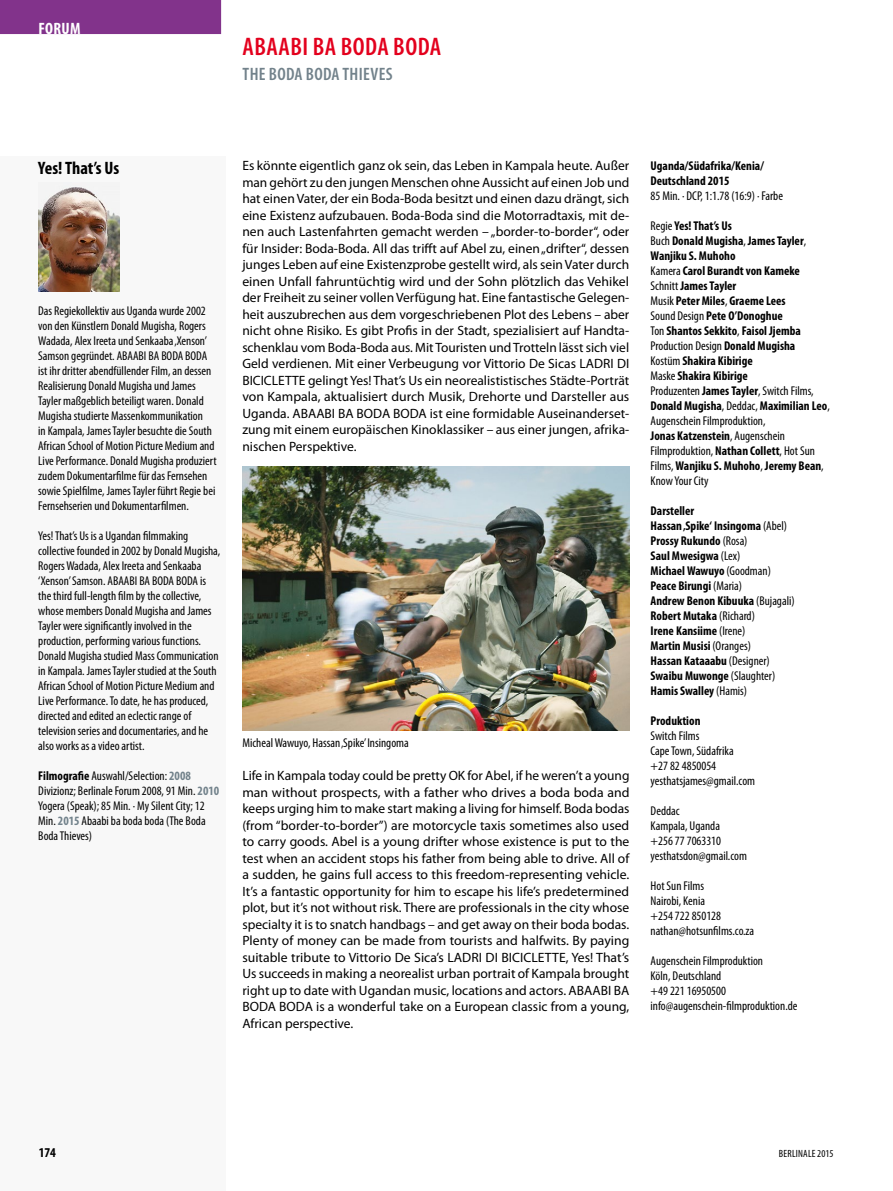
<style>
.page{position:relative;width:893px;height:1191px;background:#fff}
.page>*{position:absolute;margin:0;border:0;box-sizing:border-box;transform-origin:0 0}
.t1{font:600 condensed 25.5px "Myriad Pro";letter-spacing:.02em;color:#e3001d}
.t2{font:600 condensed 18px "Myriad Pro";letter-spacing:.02em;color:#72828b}
.t3{font:700 condensed 18px "Myriad Pro";letter-spacing:-.005em;color:#000}
.t4{font:700 condensed 16.5px "Myriad Pro";letter-spacing:.02em;color:#fff}
.t5{font:13.5px/16.5px "Myriad Pro";color:#000;text-align:justify}
.t6{font:700 condensed 13.5px "Myriad Pro";color:#000}
.t7{font:condensed 12.75px/15px "Myriad Pro";color:#000}
.t8{font:700 condensed 12.75px/15px "Myriad Pro";color:#000}
.t9{font:condensed 10.5px "Myriad Pro";letter-spacing:.02em;color:#000}
.s1{font-weight:700}
.s2{font-weight:700;color:#72828b}
.s3{font-weight:400}
</style>
<div class="page">
<div style="left:0;top:156px;width:225px;height:1035px;background:#f8f8f8"></div>
<img style="left:242px;top:467px;width:387px;height:263px">
<img style="left:38px;top:187px;width:81px;height:104px">
<div style="left:0;top:0;width:221px;height:34px;background:#82338b"></div>
<p class="t4" style="left:38px;top:18px;width:44px">FORUM</p>
<h1 class="t1" style="left:243px;top:31px;width:200px">ABAABI BA BODA BODA</h1>
<h2 class="t2" style="left:243px;top:63px;width:152px">THE BODA BODA THIEVES</h2>
<h2 class="t3" style="left:38px;top:157px;width:82px">Yes! That’s Us</h2>
<p class="t7" style="left:38px;top:303px;width:180px">Das Regiekollektiv aus Uganda wurde 2002 von den Künstlern Donald Mugisha, Rogers Wadada, Alex Ireeta und Senkaaba ‚Xenson’ Samson gegründet. ABAABI BA BODA BODA ist ihr dritter abendfüllender Film, an dessen Realisierung Donald Mugisha und James Tayler maßgeblich beteiligt waren. Donald Mugisha studierte Massenkommunikation<br>in Kampala, James Tayler besuchte die South African School of Motion Picture Medium and Live Performance. Donald Mugisha produziert zudem Dokumentarfilme für das Fernsehen sowie Spielfilme, James Tayler führt Regie bei Fernsehserien und Dokumentarfilmen.</p>
<p class="t7" style="left:38px;top:528px;width:184px">Yes! That’s Us is a Ugandan filmmaking collective founded in 2002 by Donald Mugisha, Rogers Wadada, Alex Ireeta and Senkaaba ‘Xenson’ Samson. ABAABI BA BODA BODA is the third full-length film by the collective, whose members Donald Mugisha and James Tayler were significantly involved in the production, performing various functions.<br>Donald Mugisha studied Mass Communication in Kampala. James Tayler studied at the South African School of Motion Picture Medium and Live Performance. To date, he has produced, directed and edited an eclectic range of television series and documentaries, and he also works as a video artist.</p>
<p class="t7" style="left:38px;top:767px;width:183px"><span class="s1">Filmografie</span> Auswahl/Selection: <span class="s2">2008<br></span>Divizionz; Berlinale Forum 2008, 91 Min. <span class="s2">2010<br></span>Yogera (Speak); 85 Min. · My Silent City; 12<br>Min. <span class="s2">2015</span> Abaabi ba boda boda (The Boda Boda Thieves)</p>
<p class="t5" style="left:242px;top:157px;width:389px">Es könnte eigentlich ganz ok sein, das Leben in Kampala heute. Außer man gehört zu den jungen Menschen ohne Aussicht auf einen Job und hat einen Vater, der ein Boda-Boda besitzt und einen dazu drängt, sich eine Existenz aufzubauen. Boda-Boda sind die Motorradtaxis, mit de&shy;nen auch Lastenfahrten gemacht werden – „border-to-border“, oder für Insider: Boda-Boda. All das trifft auf Abel zu, einen „drifter“, dessen junges Leben auf eine Existenzprobe gestellt wird, als sein Vater durch einen Unfall fahruntüchtig wird und der Sohn plötzlich das Vehikel der Freiheit zu seiner vollen Verfügung hat. Eine fantastische Gelegen&shy;heit auszubrechen aus dem vorgeschriebenen Plot des Lebens – aber nicht ohne Risiko. Es gibt Profis in der Stadt, spezialisiert auf Handta&shy;schenklau vom Boda-Boda aus. Mit Touristen und Trotteln lässt sich viel Geld verdienen. Mit einer Verbeugung vor Vittorio De Sicas LADRI DI BICICLETTE gelingt Yes! That’s Us ein neorealististisches Städte-Porträt von Kampala, aktualisiert durch Musik, Drehorte und Darsteller aus Uganda. ABAABI BA BODA BODA ist eine formidable Auseinanderset&shy;zung mit einem europäischen Kinoklassiker – aus einer jungen, afrika&shy;nischen Perspektive.</p>
<p class="t7" style="left:242px;top:734px;width:168px">Micheal Wawuyo, Hassan ‚Spike’ Insingoma</p>
<p class="t5" style="left:242px;top:767px;width:389px">Life in Kampala today could be pretty OK for Abel, if he weren’t a young man without prospects, with a father who drives a boda boda and keeps urging him to make start making a living for himself. Boda bodas (from “border-to-border”) are motorcycle taxis sometimes also used to carry goods. Abel is a young drifter whose existence is put to the test when an accident stops his father from being able to drive. All of a sudden, he gains full access to this freedom-representing vehicle.<br>It’s a fantastic opportunity for him to escape his life’s predetermined plot, but it’s not without risk. There are professionals in the city whose specialty it is to snatch handbags – and get away on their boda bodas.<br>Plenty of money can be made from tourists and halfwits. By paying suitable tribute to Vittorio De Sica’s LADRI DI BICICLETTE, Yes! That’s Us succeeds in making a neorealist urban portrait of Kampala brought right up to date with Ugandan music, locations and actors. ABAABI BA BODA BODA is a wonderful take on a European classic from a young, African perspective.</p>
<p class="t8" style="left:651px;top:158px;width:115px">Uganda/Südafrika/Kenia/<br>Deutschland 2015</p>
<p class="t7" style="left:651px;top:188px;width:134px">85 Min. · DCP, 1:1.78 (16:9) · Farbe</p>
<p class="t8" style="left:651px;top:218px;width:181px"><span class="s3">Regie</span> Yes! That’s Us<br><span class="s3">Buch</span> Donald Mugisha<span class="s3">,</span> James Tayler<span class="s3">,<br></span>Wanjiku S. Muhoho<br><span class="s3">Kamera</span> Carol Burandt von Kameke<br><span class="s3">Schnitt</span> James Tayler<br><span class="s3">Musik</span> Peter Miles<span class="s3">,</span> Graeme Lees<br><span class="s3">Sound Design</span> Pete O’Donoghue<br><span class="s3">Ton</span> Shantos Sekkito<span class="s3">,</span> Faisol Jjemba<br><span class="s3">Production Design</span> Donald Mugisha<br><span class="s3">Kostüm</span> Shakira Kibirige<br><span class="s3">Maske</span> Shakira Kibirige<br><span class="s3">Produzenten</span> James Tayler<span class="s3">, Switch Films,<br></span>Donald Mugisha<span class="s3">, Deddac,</span> Maximilian Leo<span class="s3">,<br>Augenschein Filmproduktion,<br></span>Jonas Katzenstein<span class="s3">, Augenschein<br>Filmproduktion,</span> Nathan Collett<span class="s3">, Hot Sun<br>Films,</span> Wanjiku S. Muhoho<span class="s3">,</span> Jeremy Bean<span class="s3">,<br>Know Your City</span></p>
<p class="t8" style="left:651px;top:503px;width:146px">Darsteller<br>Hassan ‚Spike‘ Insingoma <span class="s3">(Abel)<br></span>Prossy Rukundo <span class="s3">(Rosa)<br></span>Saul Mwesigwa <span class="s3">(Lex)<br></span>Michael Wawuyo <span class="s3">(Goodman)<br></span>Peace Birungi <span class="s3">(Maria)<br></span>Andrew Benon Kibuuka <span class="s3">(Bujagali)<br></span>Robert Mutaka <span class="s3">(Richard)<br></span>Irene Kansiime <span class="s3">(Irene)<br></span>Martin Musisi <span class="s3">(Oranges)<br></span>Hassan Kataaabu <span class="s3">(Designer)<br></span>Swaibu Muwonge <span class="s3">(Slaughter)<br></span>Hamis Swalley <span class="s3">(Hamis)</span></p>
<p class="t8" style="left:651px;top:713px;width:51px">Produktion</p>
<p class="t7" style="left:651px;top:728px;width:106px">Switch Films<br>Cape Town, Südafrika<br>+27 82 4850054 yesthatsjames@gmail.com</p>
<p class="t7" style="left:651px;top:803px;width:98px">Deddac<br>Kampala, Uganda<br>+256 77 7063310 yesthatsdon@gmail.com</p>
<p class="t7" style="left:651px;top:878px;width:105px">Hot Sun Films<br>Nairobi, Kenia<br>+254 722 850128 nathan@hotsunfilms.co.za</p>
<p class="t7" style="left:651px;top:953px;width:148px">Augenschein Filmproduktion<br>Köln, Deutschland<br>+49 221 16950500 info@augenschein-filmproduktion.de</p>
<p class="t6" style="left:39px;top:1143px;width:19px">174</p>
<p class="t9" style="left:779px;top:1146px;width:56px">BERLINALE 2015</p>
</div>
